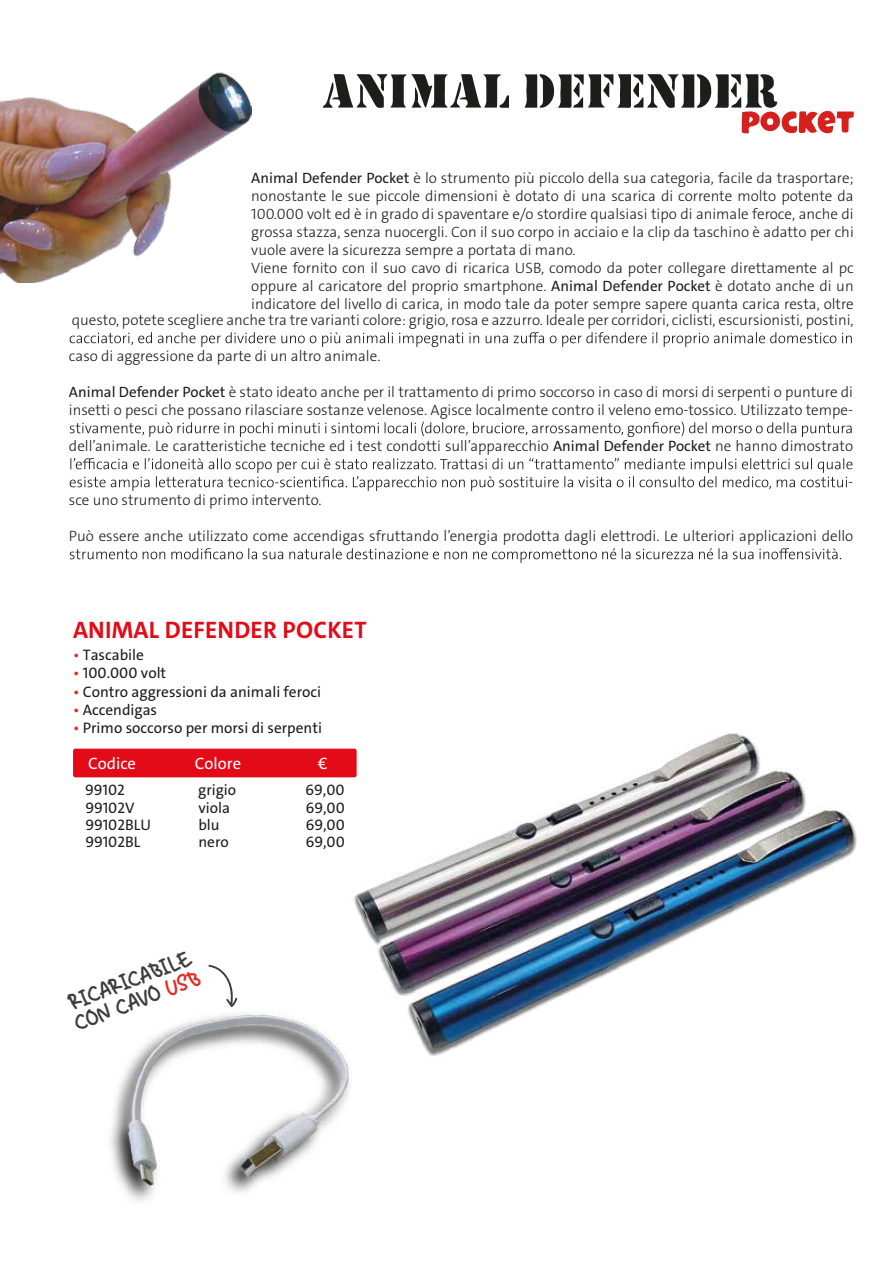
<style>
.page{position:relative;width:893px;height:1263px;background:#fff}
.page>*{position:absolute;margin:0;border:0;box-sizing:border-box;transform-origin:0 0}
.t1{font:700 24px "The Sans C4 s";letter-spacing:.01em;color:#e30b17}
.t2{font:23.85px/21.3px "Stay Kids";color:#3d3d3c}
.t3{font:16.5px "The Sans C4 s";color:#fff}
.t4{font:15.3px "The Sans C4 s";color:#1d1e1c}
.t5{font:300 15px/18px "The Sans C4 s";color:#1d1e1c}
.s1{font-weight:400}
.s2{color:#e52a23}
</style>
<div class="page">
<svg style="left:323px;top:74px;width:186px;height:34px"></svg>
<svg style="left:524px;top:74px;width:330px;height:60px"></svg>
<div style="left:106px;top:749px;width:192px;height:28px;background:#e30b17"></div>
<img style="left:298px;top:733px;width:559px;height:323px">
<svg style="left:208px;top:965px;width:30px;height:36px"></svg>
<img style="left:110px;top:1001px;width:252px;height:200px">
<img style="left:1px;top:72px;width:250px;height:211px">
<svg style="left:70px;top:332px;width:782px;height:15px"></svg>
<svg style="left:70px;top:421px;width:782px;height:16px"></svg>
<svg style="left:70px;top:458px;width:782px;height:33px"></svg>
<svg style="left:70px;top:548px;width:771px;height:15px"></svg>
<img style="left:73px;top:748px;width:33px;height:30px">
<p class="t5" style="left:251px;top:169px;width:604px"><span class="s1">Animal Defender Pocket</span> è lo strumento più piccolo della sua categoria, facile da trasportare; nonostante le sue piccole dimensioni è dotato di una scarica di corrente molto potente da 100.000 volt ed è in grado di spaventare e/o stordire qualsiasi tipo di animale feroce, anche di grossa stazza, senza nuocergli. Con il suo corpo in acciaio e la clip da taschino è adatto per chi vuole avere la sicurezza sempre a portata di mano.<br>Viene fornito con il suo cavo di ricarica USB, comodo da poter collegare direttamente al pc oppure al caricatore del proprio smartphone. <span class="s1">Animal Defender Pocket</span> è dotato anche di un indicatore del livello di carica, in modo tale da poter sempre sapere quanta carica resta, oltre</p>
<p class="t5" style="left:72px;top:311px;width:783px">questo, potete scegliere anche tra tre varianti colore: grigio, rosa e azzurro. Ideale per corridori, ciclisti, escursionisti, postini,</p>
<p class="t5" style="left:69px;top:347px;width:313px">caso di aggressione da parte di un altro animale.</p>
<p class="t5" style="left:69px;top:383px;width:786px"><span class="s1">Animal Defender Pocket</span> è stato ideato anche per il trattamento di primo soccorso in caso di morsi di serpenti o punture di insetti o pesci che possano rilasciare sostanze velenose. Agisce localmente contro il veleno emo-tossico. Utilizzato tempe-</p>
<p class="t5" style="left:69px;top:437px;width:786px">dell’animale. Le caratteristiche tecniche ed i test condotti sull’apparecchio <span class="s1">Animal Defender Pocket</span> ne hanno dimostrato</p>
<p class="t5" style="left:848px;top:473px;width:6px">-</p>
<p class="t5" style="left:69px;top:491px;width:254px">sce uno strumento di primo intervento.</p>
<p class="t5" style="left:69px;top:527px;width:786px">Può essere anche utilizzato come accendigas sfruttando l’energia prodotta dagli elettrodi. Le ulteriori applicazioni dello</p>
<h1 class="t1" style="left:73px;top:614px;width:295px">ANIMAL DEFENDER POCKET</h1>
<p class="t4" style="left:73px;top:645px;width:72px"><span class="s2">•</span> Tascabile</p>
<p class="t4" style="left:73px;top:663px;width:95px"><span class="s2">•</span> 100.000 volt</p>
<p class="t4" style="left:73px;top:681px;width:250px"><span class="s2">•</span> Contro aggressioni da animali feroci</p>
<p class="t4" style="left:73px;top:700px;width:86px"><span class="s2">•</span> Accendigas</p>
<p class="t4" style="left:73px;top:718px;width:250px"><span class="s2">•</span> Primo soccorso per morsi di serpenti</p>
<p class="t3" style="left:88px;top:753px;width:49px">Codice</p>
<p class="t3" style="left:195px;top:753px;width:48px">Colore</p>
<p class="t3" style="left:318px;top:753px;width:11px">€</p>
<p class="t4" style="left:85px;top:780px;width:41px">99102</p>
<p class="t4" style="left:198px;top:780px;width:39px">grigio</p>
<p class="t4" style="left:306px;top:780px;width:41px">69,00</p>
<p class="t4" style="left:85px;top:798px;width:51px">99102V</p>
<p class="t4" style="left:198px;top:798px;width:33px">viola</p>
<p class="t4" style="left:306px;top:798px;width:41px">69,00</p>
<p class="t4" style="left:85px;top:815px;width:67px">99102BLU</p>
<p class="t4" style="left:198px;top:815px;width:23px">blu</p>
<p class="t4" style="left:306px;top:815px;width:41px">69,00</p>
<p class="t4" style="left:85px;top:832px;width:56px">99102BL</p>
<p class="t4" style="left:198px;top:832px;width:32px">nero</p>
<p class="t4" style="left:306px;top:832px;width:41px">69,00</p>
<h2 class="t2" style="left:64px;top:994px;width:135px;rotate:-21deg">RICARICABILE<br>CON CAVO <span class="s2">USB</span></h2>
</div>
